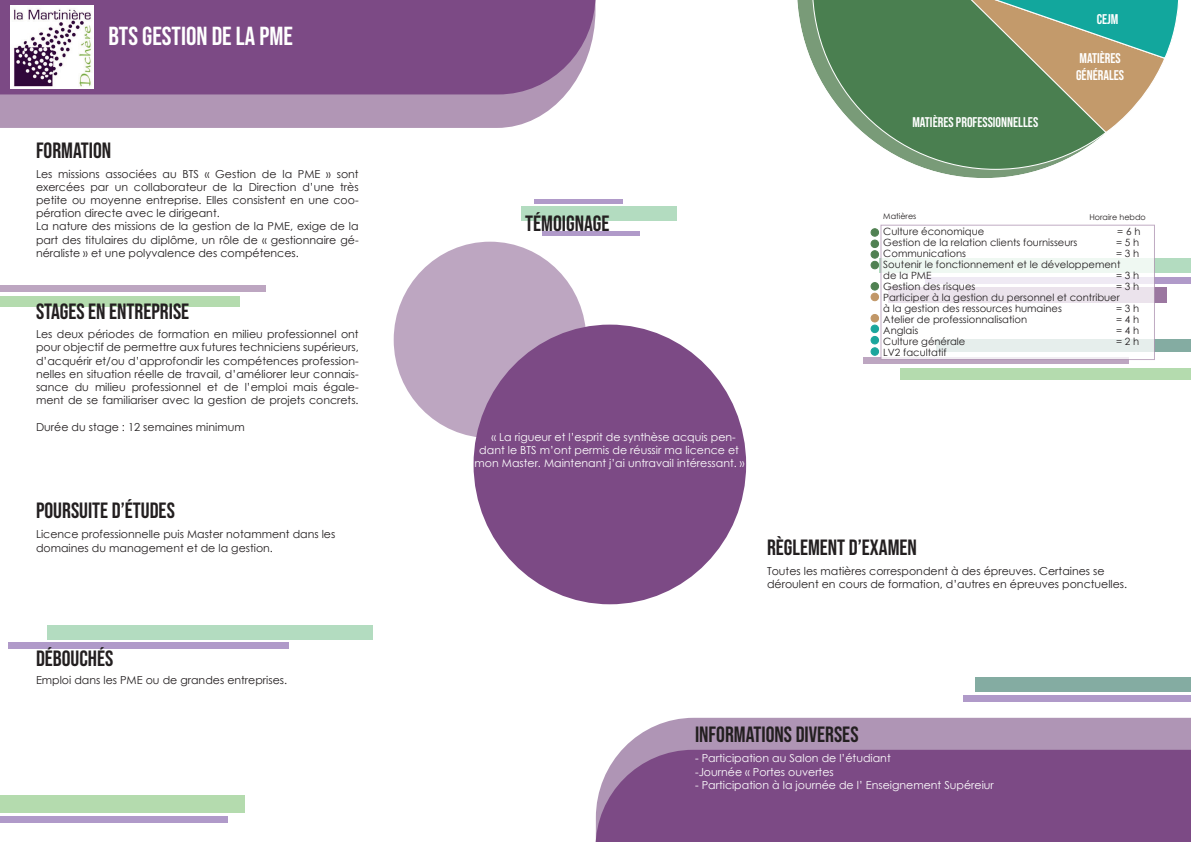
<style>
.page{position:relative;width:1191px;height:842px;background:#fff}
.page>*{position:absolute;margin:0;border:0;box-sizing:border-box;transform-origin:0 0}
.t1{font:26px "Bebas Neue";color:#fff}
.t2{font:22px "Bebas Neue";color:#231f20}
.t3{font:14px "Bebas Neue";color:#fff}
.t4{font:11px/13.2px "Century Gothic";color:#231f20}
.t5{font:11px/13.2px "Century Gothic";color:#fff}
.t6{font:10px/11px "Century Gothic";color:#231f20}
.t7{font:8px "Century Gothic";color:#231f20}
</style>
<div class="page">
<div style="left:394px;top:242px;width:192px;height:196px;background:#bda6c1;border-radius:50%"></div>
<div style="left:880px;top:258px;width:311px;height:15px;background:#b3dcc0"></div>
<div style="left:543px;top:231px;width:97px;height:5px;background:#b09ac9"></div>
<div style="left:0;top:285px;width:266px;height:7px;background:#bda6c1"></div>
<div style="left:521px;top:206px;width:155px;height:15px;background:#b3dcc0"></div>
<div style="left:975px;top:677px;width:216px;height:15px;background:#84aca2"></div>
<hr style="left:534px;top:199px;width:89px;height:4px;background:#b09ac9">
<div style="left:0;top:796px;width:244px;height:17px;background:#b4dbae"></div>
<div style="left:0;top:816px;width:227px;height:7px;background:#b09ac9"></div>
<div style="left:0;top:296px;width:239px;height:11px;background:#b4dbae"></div>
<div style="left:473px;top:325px;width:273px;height:279px;background:#7c4a85;border-radius:50%"></div>
<div style="left:622px;top:718px;width:569px;height:32px;background:#af95b5"></div>
<div style="left:47px;top:625px;width:326px;height:14px;background:#b3dcc0"></div>
<div style="left:8px;top:642px;width:280px;height:7px;background:#b09ac9"></div>
<div style="left:964px;top:695px;width:227px;height:7px;background:#b09ac9"></div>
<div style="left:0;top:94px;width:566px;height:34px;background:#b196b5"></div>
<div style="left:0;top:0;width:595px;height:94px;background:#7c4a85"></div>
<div style="left:888px;top:287px;width:278px;height:16px;background:#9b77a0"></div>
<div style="left:925px;top:277px;width:266px;height:7px;background:#b09ac9"></div>
<div style="left:936px;top:339px;width:255px;height:12px;background:#84aca2"></div>
<div style="left:863px;top:358px;width:265px;height:6px;background:#bda6c1"></div>
<div style="left:900px;top:368px;width:291px;height:12px;background:#b4dbae"></div>
<div style="left:595px;top:750px;width:596px;height:92px;background:#7c4a85"></div>
<svg style="left:880px;top:225px;width:275px;height:135px"></svg>
<img style="left:11px;top:6px;width:83px;height:82px">
<svg style="left:797px;top:0;width:241px;height:178px"></svg>
<svg style="left:812px;top:0;width:293px;height:170px;fill:#4a7f50"></svg>
<svg style="left:957px;top:0;width:222px;height:133px;background:#7e9f7c"></svg>
<div style="left:871px;top:229px;width:7px;height:7px;background:#508152;border-radius:50%"></div>
<div style="left:870px;top:228px;width:9px;height:9px;border:1px solid #508152;border-radius:50%"></div>
<div style="left:871px;top:240px;width:7px;height:8px;background:#508152;border-radius:50%"></div>
<div style="left:870px;top:240px;width:9px;height:8px;border:1px solid #508152;border-radius:50%"></div>
<div style="left:871px;top:251px;width:7px;height:7px;background:#508152;border-radius:50%"></div>
<div style="left:870px;top:250px;width:9px;height:9px;border:1px solid #508152;border-radius:50%"></div>
<div style="left:871px;top:261px;width:7px;height:8px;background:#508152;border-radius:50%"></div>
<div style="left:870px;top:261px;width:9px;height:8px;border:1px solid #508152;border-radius:50%"></div>
<div style="left:871px;top:283px;width:7px;height:7px;background:#508152;border-radius:50%"></div>
<div style="left:870px;top:282px;width:9px;height:9px;border:1px solid #508152;border-radius:50%"></div>
<div style="left:871px;top:293px;width:7px;height:8px;background:#c19767;border-radius:50%"></div>
<div style="left:870px;top:293px;width:9px;height:8px;border:1px solid #c19767;border-radius:50%"></div>
<div style="left:871px;top:314px;width:7px;height:8px;background:#c19767;border-radius:50%"></div>
<div style="left:870px;top:314px;width:9px;height:8px;border:1px solid #c19767;border-radius:50%"></div>
<div style="left:871px;top:325px;width:7px;height:8px;background:#1ba69c;border-radius:50%"></div>
<div style="left:870px;top:325px;width:9px;height:8px;border:1px solid #1ba69c;border-radius:50%"></div>
<div style="left:871px;top:336px;width:7px;height:8px;background:#1ba69c;border-radius:50%"></div>
<div style="left:870px;top:336px;width:9px;height:8px;border:1px solid #1ba69c;border-radius:50%"></div>
<div style="left:871px;top:348px;width:7px;height:7px;background:#1ba69c;border-radius:50%"></div>
<div style="left:870px;top:347px;width:9px;height:9px;border:1px solid #1ba69c;border-radius:50%"></div>
<p class="t1" style="left:108px;top:21px;width:186px">BTS GESTION DE LA PME</p>
<p class="t2" style="left:36px;top:138px;width:77px">FORMATION</p>
<p class="t4" style="left:36px;top:167px;width:324px">Les missions associées au BTS « Gestion de la PME » sont exercées par un collaborateur de la Direction d’une très petite ou moyenne entreprise. Elles consistent en une coo&shy;pération directe avec le dirigeant.<br>La nature des missions de la gestion de la PME, exige de la part des titulaires du diplôme, un rôle de « gestionnaire gé&shy;néraliste » et une polyvalence des compétences.</p>
<p class="t2" style="left:36px;top:299px;width:155px">STAGES EN ENTREPRISE</p>
<p class="t4" style="left:36px;top:327px;width:324px;text-align:justify">Les deux périodes de formation en milieu professionnel ont pour objectif de permettre aux futures techniciens supérieurs, d’acquérir et/ou d’approfondir les compétences profession&shy;nelles en situation réelle de travail, d’améliorer leur connais&shy;sance du milieu professionnel et de l’emploi mais égale&shy;ment de se familiariser avec la gestion de projets concrets.</p>
<p class="t4" style="left:36px;top:420px;width:210px">Durée du stage : 12 semaines minimum</p>
<p class="t2" style="left:36px;top:498px;width:140px">POURSUITE D’ÉTUDES</p>
<p class="t4" style="left:36px;top:528px;width:301px">Licence professionnelle puis Master notamment dans les domaines du management et de la gestion.</p>
<p class="t2" style="left:36px;top:646px;width:79px">DÉBOUCHÉS</p>
<p class="t4" style="left:36px;top:674px;width:253px">Emploi dans les PME ou de grandes entreprises.</p>
<p class="t3" style="left:1096px;top:11px;width:23px">CEJM</p>
<p class="t3" style="left:912px;top:114px;width:127px">MATIÈRES PROFESSIONNELLES</p>
<p class="t3" style="left:1079px;top:51px;width:43px">MATIÈRES</p>
<p class="t3" style="left:1076px;top:67px;width:50px">GÉNÉRALES</p>
<p class="t2" style="left:525px;top:211px;width:86px">TÉMOIGNAGE</p>
<p class="t7" style="left:883px;top:211px;width:35px">Matières</p>
<p class="t7" style="left:1089px;top:212px;width:58px">Horaire hebdo</p>
<p class="t6" style="left:883px;top:226px;width:102px">Culture économique</p>
<p class="t6" style="left:1117px;top:226px;width:25px">= 6 h</p>
<p class="t6" style="left:883px;top:237px;width:195px">Gestion de la relation clients fournisseurs</p>
<p class="t6" style="left:1116px;top:237px;width:25px">= 5 h</p>
<p class="t6" style="left:883px;top:248px;width:84px">Communications</p>
<p class="t6" style="left:1116px;top:248px;width:25px">= 3 h</p>
<p class="t6" style="left:883px;top:259px;width:239px">Soutenir le fonctionnement et le développement de la PME</p>
<p class="t6" style="left:1116px;top:270px;width:25px">= 3 h</p>
<p class="t6" style="left:883px;top:281px;width:94px">Gestion des risques</p>
<p class="t6" style="left:1116px;top:281px;width:25px">= 3 h</p>
<p class="t6" style="left:883px;top:292px;width:238px">Participer à la gestion du personnel et contribuer à la gestion des ressources humaines</p>
<p class="t6" style="left:1116px;top:303px;width:25px">= 3 h</p>
<p class="t6" style="left:883px;top:314px;width:145px">Atelier de professionnalisation</p>
<p class="t6" style="left:1116px;top:314px;width:25px">= 4 h</p>
<p class="t6" style="left:883px;top:325px;width:36px">Anglais</p>
<p class="t6" style="left:1116px;top:325px;width:25px">= 4 h</p>
<p class="t6" style="left:883px;top:336px;width:84px">Culture générale</p>
<p class="t6" style="left:1116px;top:336px;width:25px">= 2 h</p>
<p class="t6" style="left:883px;top:347px;width:65px">LV2 facultatif</p>
<p class="t5" style="left:491px;top:430px;width:246px">« La rigueur et l’esprit de synthèse acquis pen-</p>
<p class="t5" style="left:479px;top:443px;width:261px">dant le BTS m’ont permis de réussir ma licence et</p>
<p class="t5" style="left:474px;top:456px;width:271px">mon Master. Maintenant j’ai untravail intéressant. »</p>
<p class="t2" style="left:767px;top:535px;width:151px">RÈGLEMENT D’EXAMEN</p>
<p class="t4" style="left:767px;top:564px;width:362px">Toutes les matières correspondent à des épreuves. Certaines se déroulent en cours de formation, d’autres en épreuves ponctuelles.</p>
<p class="t2" style="left:695px;top:721px;width:165px">INFORMATIONS DIVERSES</p>
<p class="t5" style="left:695px;top:752px;width:197px">- Participation au Salon de l’étudiant -Journée « Portes ouvertes</p>
<p class="t5" style="left:695px;top:778px;width:300px">- Participation à la journée de l’ Enseignement Supéreiur</p>
</div>
